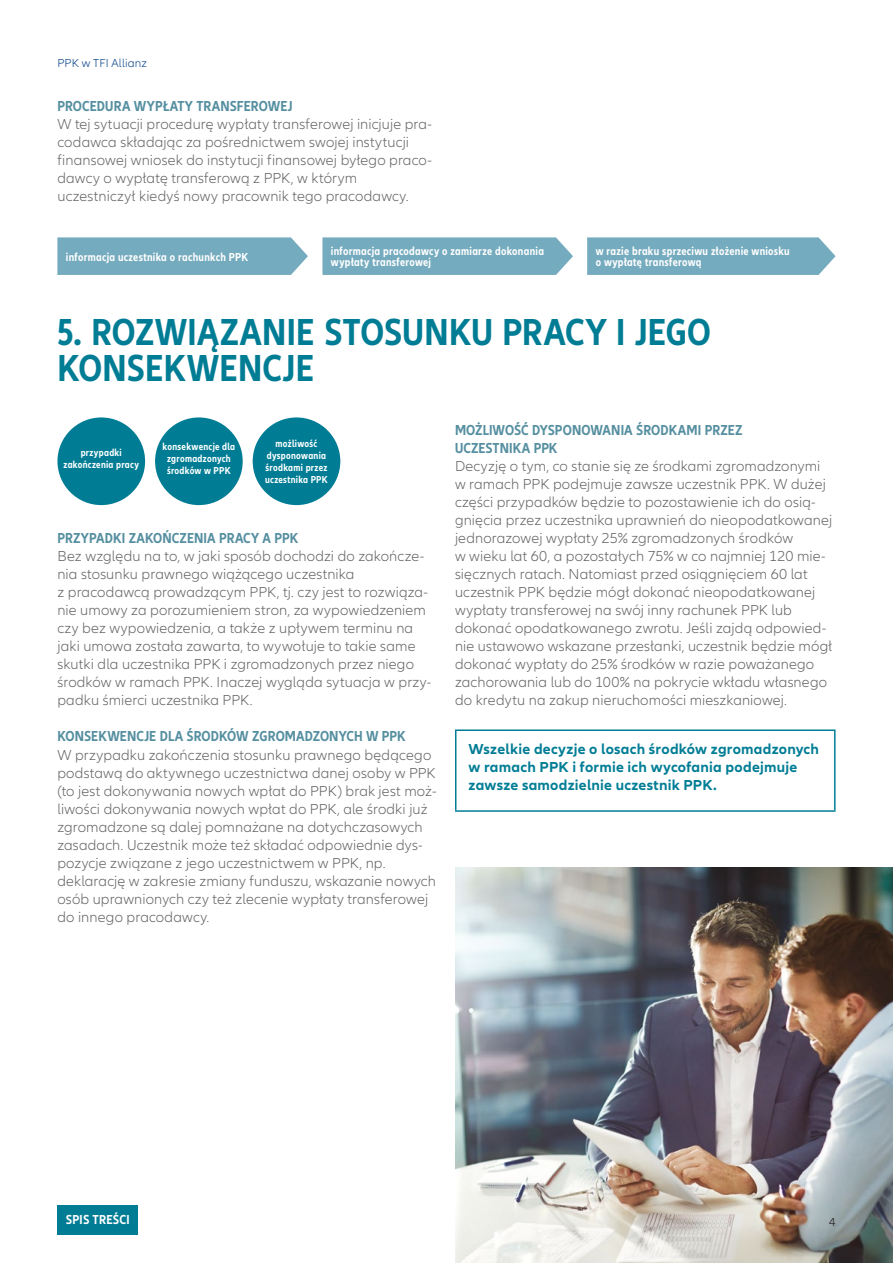
<style>
.page{position:relative;width:893px;height:1263px;background:#fff}
.page>*{position:absolute;margin:0;border:0;box-sizing:border-box;transform-origin:0 0}
.t1{font:700 condensed 39px/36px "Allianz Neo";letter-spacing:.005em;color:#007d95}
.t2{font:300 15px/18px "Allianz Neo";letter-spacing:.01em;color:#646363}
.t3{font:700 condensed 15px/18px "Allianz Neo";letter-spacing:.005em;color:#558fa0}
.t4{font:700 15px/18px "Allianz Neo";letter-spacing:.015em;color:#007d95}
.t5{font:700 condensed 13.5px "Allianz Neo";letter-spacing:.015em;color:#fff}
.t6{font:700 condensed 12px/11.4px "Allianz Neo";letter-spacing:.025em;color:#fff}
.t7{font:300 12px "Allianz Neo";letter-spacing:.015em;color:#033f85}
.t8{font:12px "Allianz Neo";color:#3c3c3b}
.t9{font:700 condensed 10.5px/12px "Allianz Neo";letter-spacing:.025em;color:#fff;text-align:center}
</style>
<div class="page">
<img style="left:455px;top:867px;width:438px;height:396px">
<div style="left:57px;top:1205px;width:81px;height:30px;background:#007d95"></div>
<hr style="left:455px;top:729px;width:381px;height:2px;background:#007d95">
<hr style="left:455px;top:731px;width:1px;height:79px;background:#007d95">
<hr style="left:834px;top:731px;width:2px;height:79px;background:#007d95">
<hr style="left:455px;top:810px;width:381px;height:2px;background:#007d95">
<div style="left:253px;top:417px;width:87px;height:88px;background:#007d95;border-radius:50%"></div>
<div style="left:57px;top:417px;width:88px;height:88px;background:#007d95;border-radius:50%"></div>
<div style="left:155px;top:417px;width:88px;height:88px;background:#007d95;border-radius:50%"></div>
<div style="left:57px;top:237px;width:251px;height:38px;background:#75abbe"></div>
<div style="left:322px;top:237px;width:251px;height:38px;background:#75abbe"></div>
<div style="left:587px;top:237px;width:249px;height:38px;background:#75abbe"></div>
<p class="t7" style="left:57px;top:56px;width:91px">PPK w TFI Allianz</p>
<p class="t3" style="left:57px;top:98px;width:237px">PROCEDURA WYPŁATY TRANSFEROWEJ</p>
<p class="t2" style="left:57px;top:116px;width:376px">W tej sytuacji procedurę wypłaty transferowej inicjuje pra&shy;codawca składając za pośrednictwem swojej instytucji finansowej wniosek do instytucji finansowej byłego praco&shy;dawcy o wypłatę transferową z PPK, w którym uczestniczył kiedyś nowy pracownik tego pracodawcy.</p>
<p class="t6" style="left:66px;top:251px;width:184px">informacja uczestnika o rachunkch PPK</p>
<p class="t6" style="left:331px;top:246px;width:215px">informacja pracodawcy o zamiarze dokonania wypłaty transferowej</p>
<p class="t6" style="left:596px;top:246px;width:196px">w razie braku sprzeciwu złożenie wniosku o wypłatę transferową</p>
<h1 class="t1" style="left:57px;top:315px;width:655px">5. ROZWIĄZANIE STOSUNKU PRACY I JEGO<br>KONSEKWENCJE</h1>
<p class="t9" style="left:64px;top:447px;width:77px">przypadki zakończenia pracy</p>
<p class="t9" style="left:163px;top:441px;width:74px">konsekwencje dla zgromadzonych środków w PPK</p>
<p class="t9" style="left:265px;top:437px;width:64px">możliwość dysponowania środkami przez uczestnika PPK</p>
<p class="t3" style="left:57px;top:530px;width:242px">PRZYPADKI ZAKOŃCZENIA PRACY A PPK</p>
<p class="t2" style="left:57px;top:548px;width:376px">Bez względu na to, w jaki sposób dochodzi do zakończe&shy;nia stosunku prawnego wiążącego uczestnika<br>z pracodawcą prowadzącym PPK, tj. czy jest to rozwiąza&shy;nie umowy za porozumieniem stron, za wypowiedzeniem czy bez wypowiedzenia, a także z upływem terminu na jaki umowa została zawarta, to wywołuje to takie same skutki dla uczestnika PPK i zgromadzonych przez niego środków w ramach PPK. Inaczej wygląda sytuacja w przy&shy;padku śmierci uczestnika PPK.</p>
<p class="t3" style="left:57px;top:728px;width:350px">KONSEKWENCJE DLA ŚRODKÓW ZGROMADZONYCH W PPK</p>
<p class="t2" style="left:57px;top:746px;width:381px">W przypadku zakończenia stosunku prawnego będącego podstawą do aktywnego uczestnictwa danej osoby w PPK (to jest dokonywania nowych wpłat do PPK) brak jest moż&shy;liwości dokonywania nowych wpłat do PPK, ale środki już zgromadzone są dalej pomnażane na dotychczasowych zasadach. Uczestnik może też składać odpowiednie dys&shy;pozycje związane z jego uczestnictwem w PPK, np. deklarację w zakresie zmiany funduszu, wskazanie nowych osób uprawnionych czy też zlecenie wypłaty transferowej do innego pracodawcy.</p>
<p class="t3" style="left:455px;top:422px;width:289px">MOŻLIWOŚĆ DYSPONOWANIA ŚRODKAMI PRZEZ<br>UCZESTNIKA PPK</p>
<p class="t2" style="left:455px;top:458px;width:379px">Decyzję o tym, co stanie się ze środkami zgromadzonymi w ramach PPK podejmuje zawsze uczestnik PPK. W dużej części przypadków będzie to pozostawienie ich do osią&shy;gnięcia przez uczestnika uprawnień do nieopodatkowanej jednorazowej wypłaty 25% zgromadzonych środków<br>w wieku lat 60, a pozostałych 75% w co najmniej 120 mie&shy;sięcznych ratach. Natomiast przed osiągnięciem 60 lat uczestnik PPK będzie mógł dokonać nieopodatkowanej wypłaty transferowej na swój inny rachunek PPK lub dokonać opodatkowanego zwrotu. Jeśli zajdą odpowied&shy;nie ustawowo wskazane przesłanki, uczestnik będzie mógł dokonać wypłaty do 25% środków w razie poważanego zachorowania lub do 100% na pokrycie wkładu własnego do kredytu na zakup nieruchomości mieszkaniowej.</p>
<p class="t4" style="left:468px;top:741px;width:352px">Wszelkie decyzje o losach środków zgromadzonych w ramach PPK i formie ich wycofania podejmuje zawsze samodzielnie uczestnik PPK.</p>
<p class="t5" style="left:66px;top:1212px;width:65px">SPIS TREŚCI</p>
<p class="t8" style="left:829px;top:1215px;width:8px">4</p>
</div>
